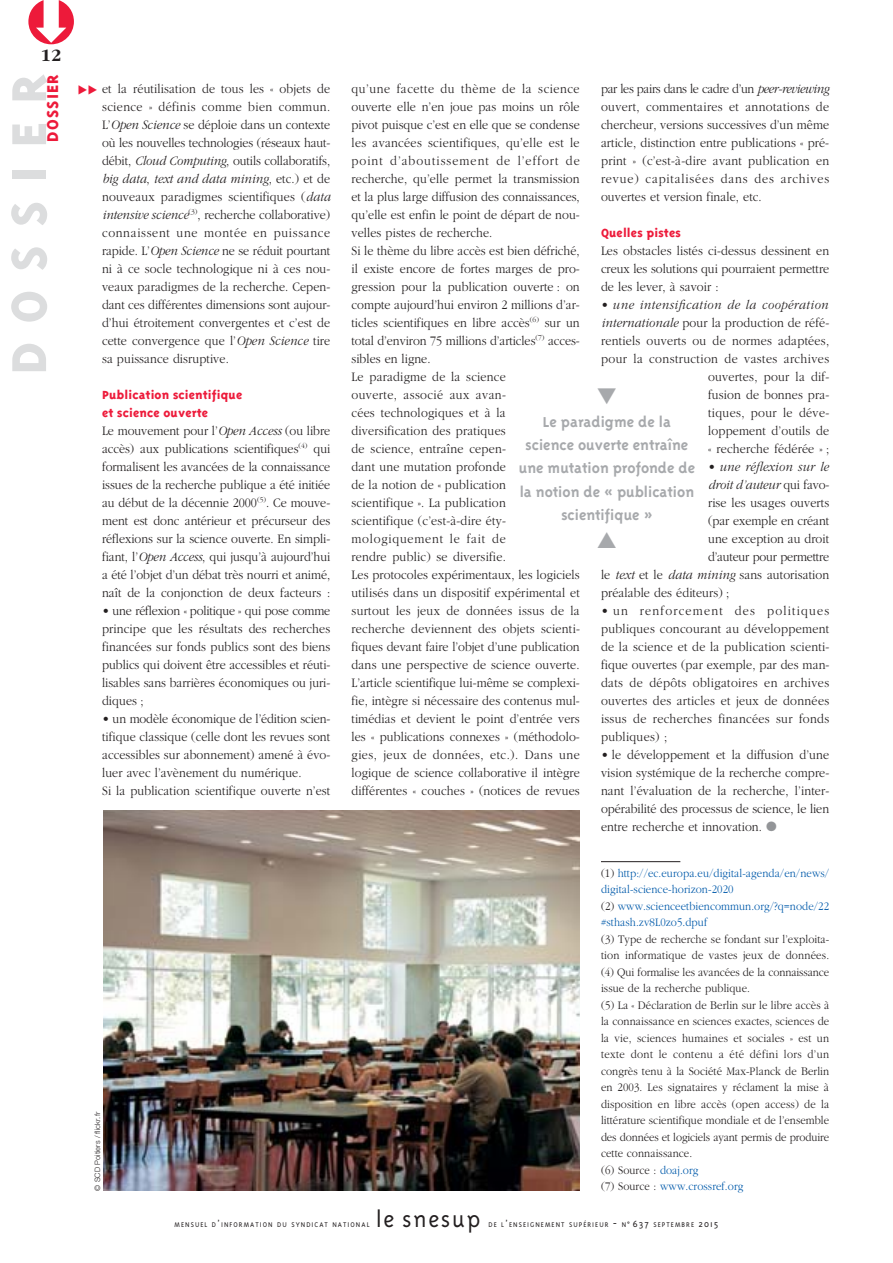
<style>
.page{position:relative;width:893px;height:1263px;background:#fff}
.page>*{position:absolute;margin:0;border:0;box-sizing:border-box;transform-origin:0 0}
.t1{font:800 56.25px "Triplex";letter-spacing:.335em;color:#dcddde}
.t2{font:300 25.5px "Triplex";letter-spacing:.07em;color:#231f20}
.t3{font:800 18px "Triplex";letter-spacing:.065em;color:#ed1a3a}
.t4{font:700 18px "Garamond";color:#231f20}
.t5{font:700 16.5px/23.2px "Triplex";color:#a7a9ac;text-align:center}
.t6{font:300 13.5px/18px "Garamond";letter-spacing:.01em;color:#231f20;text-align:justify;scale:.9 1}
.t7{font:italic 300 13.5px "Garamond";letter-spacing:-.01em;color:#231f20;scale:.9 1}
.t8{font:300 13.5px "Garamond";letter-spacing:-.015em;color:#231f20;scale:.9 1}
.t9{font:italic 300 13.5px "Garamond";letter-spacing:.015em;color:#231f20;scale:.9 1}
.t10{font:300 12px/16.5px "Garamond";letter-spacing:.01em;color:#231f20;scale:.9 1}
.t11{font:12px "European Pi Three";color:#ed1a3a}
.t12{font:300 7.8px "Triplex";letter-spacing:.135em;color:#231f20}
.t13{font:300 7.5px "Helvetica Neue";letter-spacing:.01em;color:#231f20}
.s1{font-style:italic}
.s2{font-family:"Triplex";font-weight:800;color:#ed1a3a}
.s3{font-style:normal}
.s4{color:#939598}
.s5{color:#005aaa}
.s6{font-size:10.5px}
</style>
<div class="page">
<hr style="left:601px;top:861px;width:79px;height:1px;background:#231f20">
<img style="left:103px;top:811px;width:477px;height:380px">
<p class="t4" style="left:41px;top:48px;width:22px">12</p>
<p class="t3" style="left:46px;top:142px;width:69px;rotate:-90deg">DOSSIER</p>
<p class="t6" style="left:102px;top:80px;width:255px">et la réutilisation de tous les « objets de science » définis comme bien commun.<br>L’<span class="s1">Open Science</span> se déploie dans un contexte où les nouvelles technologies (réseaux haut&shy;débit, <span class="s1">Cloud Computing</span>, outils collaboratifs, <span class="s1">big data</span>, <span class="s1">text and data mining</span>, etc.) et de nouveaux paradigmes scientifiques (<span class="s1">data intensive science</span><sup>(3)</sup>, recherche collaborative) connaissent une montée en puissance rapide. L’<span class="s1">Open Science</span> ne se réduit pourtant ni à ce socle technologique ni à ces nou&shy;veaux paradigmes de la recherche. Cepen&shy;dant ces différentes dimensions sont aujour&shy;d’hui étroitement convergentes et c’est de cette convergence que l’<span class="s1">Open Science</span> tire sa puissance disruptive.</p>
<p class="t6" style="left:102px;top:386px;width:255px;text-align:left"><span class="s2">Publication scientifique<br>et science ouverte<br></span>Le mouvement pour l’<span class="s1">Open Access</span> (ou libre accès) aux publications scientifiques<sup>(4)</sup> qui formalisent les avancées de la connaissance issues de la recherche publique a été initiée au début de la décennie 2000<sup>(5)</sup>. Ce mouve&shy;ment est donc antérieur et précurseur des réflexions sur la science ouverte. En simpli&shy;fiant, l’<span class="s1">Open Access</span>, qui jusqu’à aujourd’hui a été l’objet d’un débat très nourri et animé, naît de la conjonction de deux facteurs :</p>
<p class="t6" style="left:102px;top:602px;width:255px">• une réflexion « politique » qui pose comme principe que les résultats des recherches financées sur fonds publics sont des biens publics qui doivent être accessibles et réuti&shy;lisables sans barrières économiques ou juri&shy;diques ;</p>
<p class="t6" style="left:102px;top:710px;width:255px;text-align:left">• un modèle économique de l’édition scien&shy;tifique classique (celle dont les revues sont accessibles sur abonnement) amené à évo&shy;luer avec l’avènement du numérique.<br>Si la publication scientifique ouverte n’est</p>
<p class="t1" style="left:8px;top:374px;width:302px;rotate:-90deg">DOSSIER</p>
<p class="t11" style="left:78px;top:82px;width:22px">--</p>
<p class="t13" style="left:93px;top:1191px;width:80px;rotate:-90deg">© SCD Poitiers / flickr.fr</p>
<p class="t6" style="left:352px;top:80px;width:255px;text-align:left">qu’une facette du thème de la science ouverte elle n’en joue pas moins un rôle pivot puisque c’est en elle que se condense les avancées scientifiques, qu’elle est le point d’aboutissement de l’effort de recherche, qu’elle permet la transmission et la plus large diffusion des connaissances, qu’elle est enfin le point de départ de nou&shy;velles pistes de recherche.<br>Si le thème du libre accès est bien défriché, il existe encore de fortes marges de pro&shy;gression pour la publication ouverte : on compte aujourd’hui environ 2 millions d’ar&shy;ticles scientifiques en libre accès<sup>(6)</sup> sur un total d’environ 75 millions d’articles<sup>(7)</sup> acces&shy;sibles en ligne.<br>Le paradigme de la science<br>ouverte, associé aux avan-<br>cées technologiques et à la diversification des pratiques<br>de science, entraîne cepen-<br>dant une mutation profonde<br>de la notion de « publication<br>scientifique ». La publication<br>scientifique (c’est-à-dire éty&shy;mologiquement le fait de<br>rendre public) se diversifie.<br>Les protocoles expérimentaux, les logiciels utilisés dans un dispositif expérimental et surtout les jeux de données issus de la recherche deviennent des objets scienti&shy;fiques devant faire l’objet d’une publication dans une perspective de science ouverte.<br>L’article scientifique lui-même se complexi&shy;fie, intègre si nécessaire des contenus mul&shy;timédias et devient le point d’entrée vers les « publications connexes » (méthodolo&shy;gies, jeux de données, etc.). Dans une logique de science collaborative il intègre différentes « couches » (notices de revues</p>
<p class="t6" style="left:601px;top:80px;width:255px">par les pairs dans le cadre d’un <span class="s1">peer-reviewing </span>ouvert, commentaires et annotations de chercheur, versions successives d’un même article, distinction entre publications « pré&shy;print » (c’est-à-dire avant publication en revue) capitalisées dans des archives ouvertes et version finale, etc.</p>
<p class="t6" style="left:601px;top:224px;width:255px;text-align:left"><span class="s2">Quelles pistes<br></span>Les obstacles listés ci-dessus dessinent en creux les solutions qui pourraient permettre de les lever, à savoir :</p>
<p class="t6" style="left:601px;top:296px;width:255px;text-align:right">• <span class="s1">une intensification de la coopération internationale</span> pour la production de réfé&shy;rentiels ouverts ou de normes adaptées, pour la construction de vastes archives ouvertes, pour la dif-<br>fusion de bonnes pra-<br>tiques, pour le déve-<br>loppement d’outils de<br>« recherche fédérée » ;</p>
<p class="t9" style="left:708px;top:461px;width:135px"><span class="s3">•</span> une réflexion sur le</p>
<p class="t7" style="left:708px;top:479px;width:136px">droit d’auteur <span class="s3">qui favo-</span></p>
<p class="t6" style="left:708px;top:494px;width:136px">rise les usages ouverts</p>
<p class="t6" style="left:708px;top:512px;width:136px">(par exemple en créant</p>
<p class="t6" style="left:708px;top:530px;width:136px">une exception au droit</p>
<p class="t8" style="left:708px;top:551px;width:136px">d’auteur pour permettre</p>
<p class="t6" style="left:601px;top:566px;width:255px">le <span class="s1">text</span> et le <span class="s1">data mining</span> sans autorisation</p>
<p class="t6" style="left:601px;top:584px;width:144px">préalable des éditeurs) ;</p>
<p class="t6" style="left:601px;top:602px;width:255px">• un renforcement des politiques publiques concourant au développement de la science et de la publication scienti&shy;fique ouvertes (par exemple, par des man&shy;dats de dépôts obligatoires en archives ouvertes des articles et jeux de données issus de recherches financées sur fonds publiques) ;</p>
<p class="t6" style="left:601px;top:746px;width:255px">• le développement et la diffusion d’une vision systémique de la recherche compre&shy;nant l’évaluation de la recherche, l’inter&shy;opérabilité des processus de science, le lien entre recherche et innovation. <span class="s4">●</span></p>
<p class="t10" style="left:601px;top:866px;width:255px">(1) <span class="s5">http://ec.europa.eu/digital-agenda/en/news/ digital-science-horizon-2020<br></span>(2) <span class="s5">www.scienceetbiencommun.org/?q=node/22 #sthash.zv8L0zo5.dpuf<br></span>(3) Type de recherche se fondant sur l’exploita&shy;tion informatique de vastes jeux de données. (4) Qui formalise les avancées de la connaissance issue de la recherche publique.<br>(5) La « Déclaration de Berlin sur le libre accès à la connaissance en sciences exactes, sciences de la vie, sciences humaines et sociales » est un texte dont le contenu a été défini lors d’un congrès tenu à la Société Max-Planck de Berlin en 2003. Les signataires y réclament la mise à disposition en libre accès (open access) de la littérature scientifique mondiale et de l’ensemble des données et logiciels ayant permis de produire cette connaissance.<br>(6) Source : <span class="s5">doaj.org<br></span>(7) Source : <span class="s5">www.crossref.org</span></p>
<p class="t5" style="left:519px;top:411px;width:178px">Le paradigme de la science ouverte entraîne une mutation profonde de la notion de « publication scientifique »</p>
<p class="t12" style="left:175px;top:1222px;width:197px">MENSUEL D<span class="s6">’</span>INFORMATION DU SYNDICAT NATIONAL</p>
<p class="t2" style="left:376px;top:1210px;width:106px">le snesup</p>
<p class="t12" style="left:488px;top:1222px;width:231px">DE L<span class="s6">’</span>ENSEIGNEMENT SUPÉRIEUR <span class="s6">-</span> N<span class="s6">˚ 637</span> SEPTEMBRE <span class="s6">2015</span></p>
</div>
